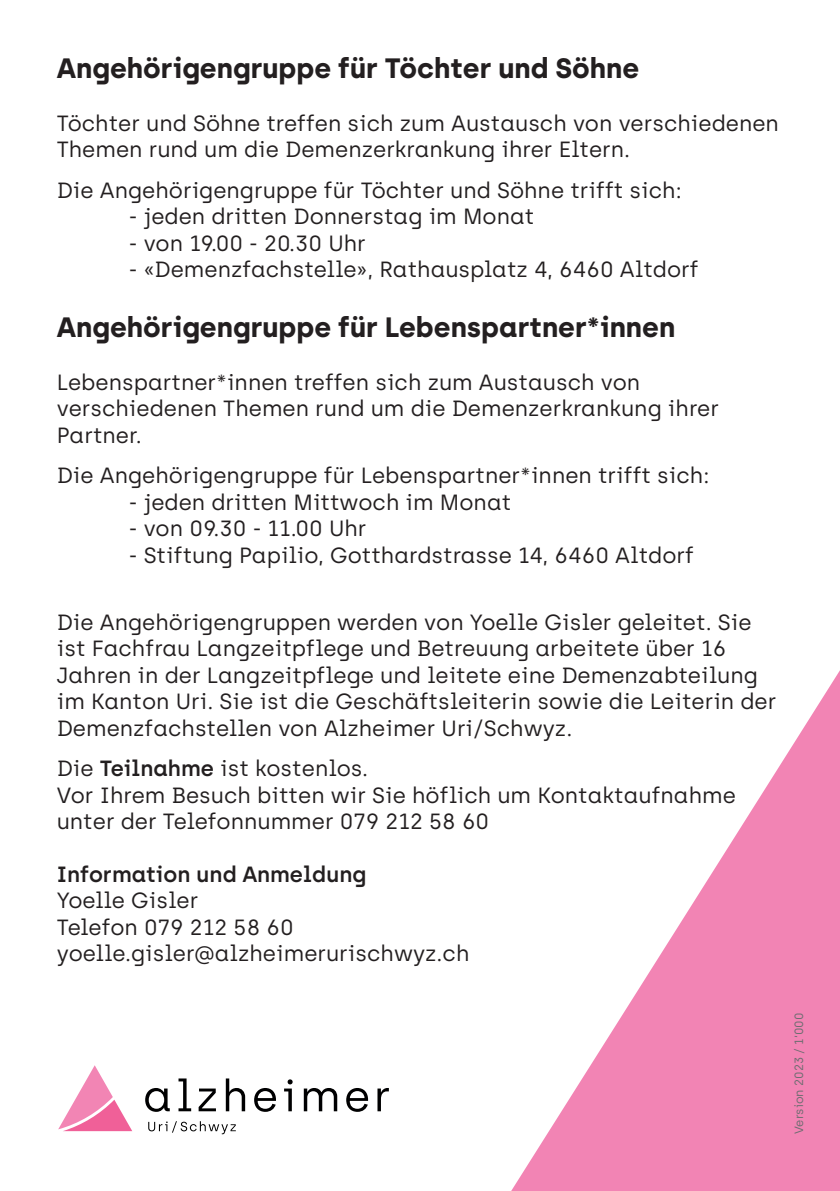
<style>
.page{position:relative;width:840px;height:1191px;background:#fff}
.page>*{position:absolute;margin:0;border:0;box-sizing:border-box;transform-origin:0 0}
.t1{font:700 28px "Archia";color:#231f20}
.t2{font:22px/26.4px "Archia";color:#231f20}
.t3{font:600 22px "Archia";color:#231f20}
.t4{font:12px "Archia";color:#6c6d70}
.s1{font-weight:600}
</style>
<div class="page">
<svg style="left:58px;top:1065px;width:74px;height:66px"></svg>
<svg style="left:145px;top:1088px;width:25px;height:23px"></svg>
<svg style="left:178px;top:1078px;width:13px;height:33px"></svg>
<svg style="left:198px;top:1088px;width:18px;height:23px"></svg>
<svg style="left:226px;top:1078px;width:19px;height:33px"></svg>
<svg style="left:254px;top:1088px;width:22px;height:23px"></svg>
<svg style="left:284px;top:1079px;width:8px;height:32px"></svg>
<svg style="left:303px;top:1088px;width:34px;height:23px"></svg>
<svg style="left:346px;top:1088px;width:22px;height:23px"></svg>
<svg style="left:377px;top:1088px;width:11px;height:23px"></svg>
<svg style="left:148px;top:1121px;width:88px;height:13px"></svg>
<svg style="left:511px;top:672px;width:328px;height:519px"></svg>
<p class="t1" style="left:57px;top:51px;width:584px">Angehörigengruppe für Töchter und Söhne</p>
<p class="t2" style="left:57px;top:109px;width:723px">Töchter und Söhne treffen sich zum Austausch von verschiedenen<br>Themen rund um die Demenzerkrankung ihrer Eltern.</p>
<p class="t2" style="left:57px;top:177px;width:626px">Die Angehörigengruppe für Töchter und Söhne trifft sich:</p>
<p class="t2" style="left:129px;top:203px;width:407px">- jeden dritten Donnerstag im Monat</p>
<p class="t2" style="left:129px;top:229px;width:238px">- von 19.00 - 20.30 Uhr</p>
<p class="t2" style="left:129px;top:256px;width:571px">- «Demenzfachstelle», Rathausplatz 4, 6460 Altdorf</p>
<p class="t1" style="left:57px;top:310px;width:619px">Angehörigengruppe für Lebenspartner*innen</p>
<p class="t2" style="left:57px;top:369px;width:663px">Lebenspartner*innen treffen sich zum Austausch von verschiedenen Themen rund um die Demenzerkrankung ihrer<br>Partner.</p>
<p class="t2" style="left:57px;top:462px;width:653px">Die Angehörigengruppe für Lebenspartner*innen trifft sich:</p>
<p class="t2" style="left:129px;top:489px;width:384px">- jeden dritten Mittwoch im Monat</p>
<p class="t2" style="left:129px;top:515px;width:239px">- von 09.30 - 11.00 Uhr</p>
<p class="t2" style="left:129px;top:541px;width:566px">- Stiftung Papilio, Gotthardstrasse 14, 6460 Altdorf</p>
<p class="t2" style="left:57px;top:609px;width:720px">Die Angehörigengruppen werden von Yoelle Gisler geleitet. Sie ist Fachfrau Langzeitpflege und Betreuung arbeitete über 16<br>Jahren in der Langzeitpflege und leitete eine Demenzabteilung im Kanton Uri. Sie ist die Geschäftsleiterin sowie die Leiterin der Demenzfachstellen von Alzheimer Uri/Schwyz.</p>
<p class="t2" style="left:57px;top:755px;width:313px">Die <span class="s1">Teilnahme</span> ist kostenlos.</p>
<p class="t2" style="left:57px;top:781px;width:680px">Vor Ihrem Besuch bitten wir Sie höflich um Kontaktaufnahme unter der Telefonnummer 079 212 58 60</p>
<p class="t3" style="left:57px;top:861px;width:311px">Information und Anmeldung</p>
<p class="t2" style="left:57px;top:887px;width:143px">Yoelle Gisler</p>
<p class="t2" style="left:57px;top:913px;width:238px">Telefon 079 212 58 60</p>
<p class="t2" style="left:57px;top:940px;width:414px">yoelle.gisler@alzheimerurischwyz.ch</p>
<p class="t4" style="left:791px;top:1134px;width:123px;rotate:-90deg">Version 2023 / 1‘000</p>
</div>
